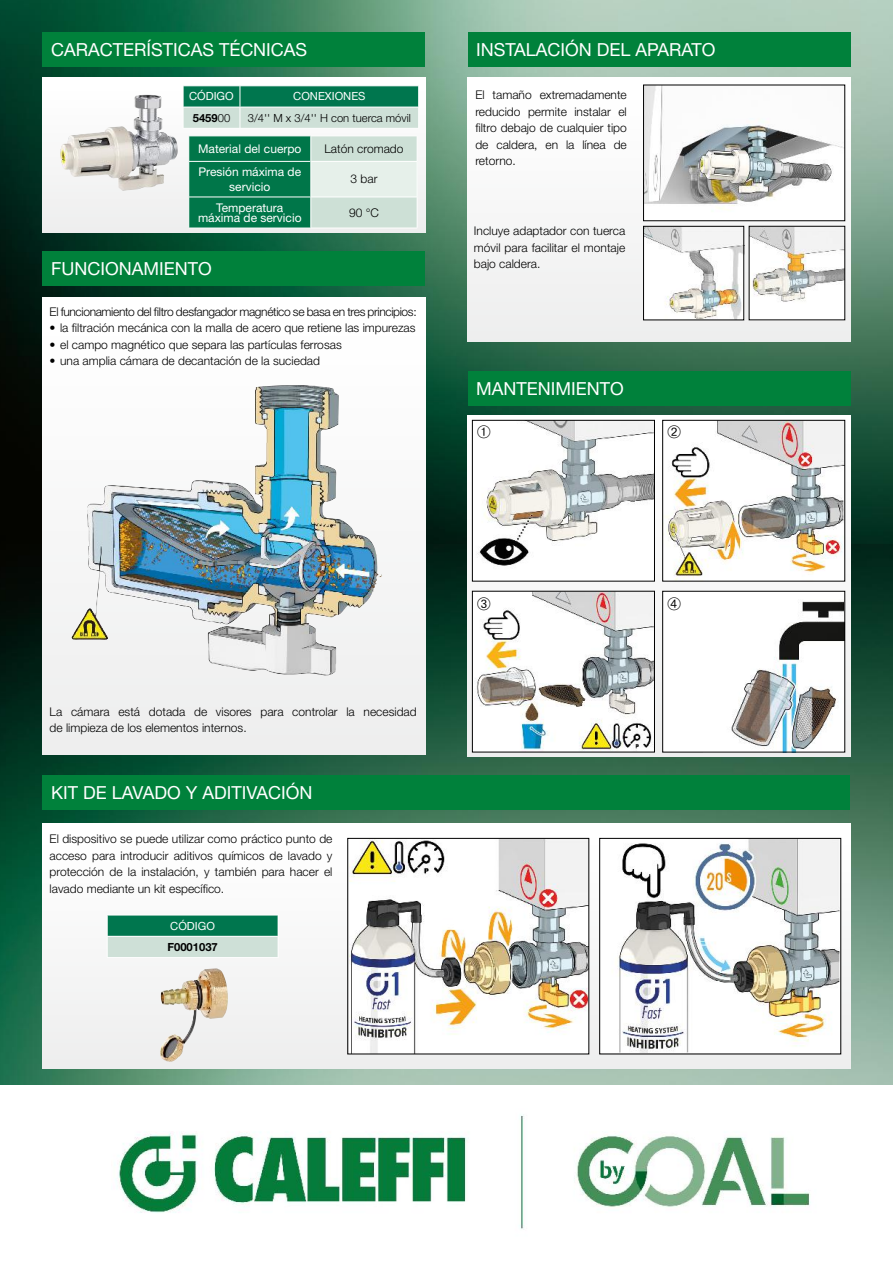
<style>
.page{position:relative;width:893px;height:1263px;background:#fff}
.page>*{position:absolute;margin:0;border:0;box-sizing:border-box;transform-origin:0 0}
.Titolini_verdi{font:18px "Helvetica Neue LT Std";color:#fff}
.Titolini_verdi-2{font:300 12px/16.5px "Helvetica Neue LT Std";color:#000;text-align:justify}
.Titolini_verdi-3{font:300 12px "Helvetica Neue LT Std";letter-spacing:-.03em;color:#000}
.Testo_Bianco_in_verd{font:12px/15px "Helvetica Neue LT Std";color:#fff;text-align:center}
.Testo_tabella{font:300 12px "Helvetica Neue LT Std";color:#000}
.Testo_tabella-2{font:300 11.25px "Helvetica Neue LT Std";color:#000}
.Testo_Bianco_in_verd-2{font:11.25px "Helvetica Neue LT Std";color:#fff}
.Testo_tabella-3{font:700 11.25px "Helvetica Neue LT Std";color:#000}
.s1{font-weight:300}
</style>
<div class="page">
<img style="left:0;top:0;width:893px;height:545px">
<img style="left:0;top:545px;width:893px;height:540px">
<div style="left:43px;top:32px;width:382px;height:34px;background:#00813b"></div>
<svg style="left:43px;top:77px;width:382px;height:156px"></svg>
<div style="left:468px;top:32px;width:382px;height:34px;background:#00813b"></div>
<div style="left:468px;top:371px;width:382px;height:34px;background:#00813b"></div>
<div style="left:43px;top:252px;width:382px;height:34px;background:#00813b"></div>
<div style="left:43px;top:775px;width:807px;height:34px;background:#00813b"></div>
<div style="left:43px;top:298px;width:382px;height:456px;background:#f7f7f7"></div>
<div style="left:43px;top:824px;width:807px;height:244px;background:#f8f8f8"></div>
<div style="left:468px;top:77px;width:382px;height:265px;background:#f7f7f7"></div>
<hr style="left:183px;top:128px;width:57px;height:1px;background:#fff">
<hr style="left:240px;top:128px;width:179px;height:1px;background:#fff">
<svg style="left:183px;top:86px;width:236px;height:42px;background:#6dae97"></svg>
<hr style="left:189px;top:228px;width:122px;height:1px;background:#fff">
<hr style="left:311px;top:228px;width:106px;height:1px;background:#fff">
<svg style="left:188px;top:136px;width:230px;height:92px;background:#6aae93"></svg>
<hr style="left:310px;top:161px;width:1px;height:36px;background:#fff">
<hr style="left:310px;top:197px;width:1px;height:31px;background:#fff">
<img style="left:60px;top:95px;width:85px;height:82px">
<img style="left:72px;top:385px;width:265px;height:291px">
<div style="left:107px;top:915px;width:171px;height:21px;background:#00764e"></div>
<div style="left:107px;top:936px;width:171px;height:21px;background:#cee0d7"></div>
<hr style="left:107px;top:915px;width:171px;height:1px;background:#fff">
<hr style="left:107px;top:936px;width:171px;height:1px;background:#fff">
<svg style="left:107px;top:915px;width:1px;height:42px"></svg>
<hr style="left:107px;top:957px;width:171px;height:1px;background:#fff">
<img style="left:645px;top:228px;width:97px;height:90px">
<img style="left:751px;top:228px;width:92px;height:74px">
<div style="left:643px;top:226px;width:101px;height:94px;border:1px solid #000"></div>
<img style="left:349px;top:840px;width:238px;height:212px">
<div style="left:347px;top:838px;width:242px;height:216px;border:1px solid #000"></div>
<img style="left:619px;top:840px;width:220px;height:212px">
<div style="left:599px;top:838px;width:242px;height:216px;border:1px solid #000"></div>
<svg style="left:468px;top:416px;width:382px;height:340px"></svg>
<img style="left:664px;top:422px;width:179px;height:157px">
<div style="left:662px;top:420px;width:183px;height:161px;border:1px solid #000"></div>
<img style="left:474px;top:593px;width:179px;height:157px">
<div style="left:472px;top:591px;width:183px;height:161px;border:1px solid #000"></div>
<div style="left:663px;top:591px;width:182px;height:161px;background:#fff"></div>
<img style="left:731px;top:601px;width:112px;height:149px">
<div style="left:662px;top:591px;width:183px;height:161px;border:1px solid #000"></div>
<img style="left:474px;top:422px;width:179px;height:157px">
<div style="left:472px;top:420px;width:183px;height:161px;border:1px solid #000"></div>
<div style="left:475px;top:423px;width:22px;height:23px;background:#fff"></div>
<div style="left:475px;top:595px;width:26px;height:21px;background:#fff"></div>
<img style="left:645px;top:87px;width:197px;height:117px">
<img style="left:160px;top:968px;width:56px;height:94px">
<img style="left:118px;top:1115px;width:693px;height:115px">
<svg style="left:668px;top:426px;width:13px;height:13px"></svg>
<p class="Titolini_verdi" style="left:51px;top:39px;width:258px">CARACTERÍSTICAS TÉCNICAS</p>
<p class="Titolini_verdi" style="left:476px;top:39px;width:241px">INSTALACIÓN DEL APARATO</p>
<p class="Testo_Bianco_in_verd-2" style="left:189px;top:90px;width:46px">CÓDIGO</p>
<p class="Testo_Bianco_in_verd-2" style="left:293px;top:90px;width:74px">CONEXIONES</p>
<p class="Testo_tabella-3" style="left:193px;top:111px;width:39px">5459<span class="s1">00</span></p>
<p class="Testo_tabella-2" style="left:248px;top:111px;width:164px">3/4'' M x 3/4'' H con tuerca móvil</p>
<p class="Testo_Bianco_in_verd" style="left:198px;top:141px;width:105px">Material del cuerpo</p>
<p class="Testo_tabella" style="left:325px;top:141px;width:80px">Latón cromado</p>
<p class="Testo_Bianco_in_verd" style="left:198px;top:164px;width:104px">Presión máxima de servicio</p>
<p class="Testo_tabella" style="left:351px;top:172px;width:28px">3 bar</p>
<p class="Testo_Bianco_in_verd" style="left:198px;top:202px;width:105px;line-height:10.5px">Temperatura máxima de servicio</p>
<p class="Testo_tabella" style="left:349px;top:205px;width:31px">90 °C</p>
<p class="Titolini_verdi" style="left:51px;top:258px;width:162px">FUNCIONAMIENTO</p>
<p class="Titolini_verdi-3" style="left:50px;top:304px;width:369px">El funcionamiento del filtro desfangador magnético se basa en tres principios:</p>
<p class="Titolini_verdi-2" style="left:50px;top:320px;width:367px">• la filtración mecánica con la malla de acero que retiene las impurezas</p>
<p class="Titolini_verdi-2" style="left:50px;top:336px;width:294px">• el campo magnético que separa las partículas ferrosas</p>
<p class="Titolini_verdi-2" style="left:50px;top:353px;width:272px">• una amplia cámara de decantación de la suciedad</p>
<p class="Titolini_verdi-2" style="left:475px;top:87px;width:153px">El tamaño extremadamente reducido permite instalar el filtro debajo de cualquier tipo de caldera, en la línea de retorno.</p>
<p class="Titolini_verdi-2" style="left:474px;top:222px;width:153px">Incluye adaptador con tuerca móvil para facilitar el montaje bajo caldera.</p>
<p class="Titolini_verdi" style="left:476px;top:378px;width:149px">MANTENIMIENTO</p>
<p class="Titolini_verdi-2" style="left:50px;top:703px;width:369px">La cámara está dotada de visores para controlar la necesidad de limpieza de los elementos internos.</p>
<p class="Titolini_verdi" style="left:51px;top:782px;width:263px">KIT DE LAVADO Y ADITIVACIÓN</p>
<p class="Titolini_verdi-2" style="left:50px;top:830px;width:284px">El dispositivo se puede utilizar como práctico punto de acceso para introducir aditivos químicos de lavado y protección de la instalación, y también para hacer el lavado mediante un kit específico.</p>
<p class="Testo_Bianco_in_verd-2" style="left:170px;top:919px;width:46px">CÓDIGO</p>
<p class="Testo_tabella-3" style="left:167px;top:940px;width:52px">F0001037</p>
</div>
